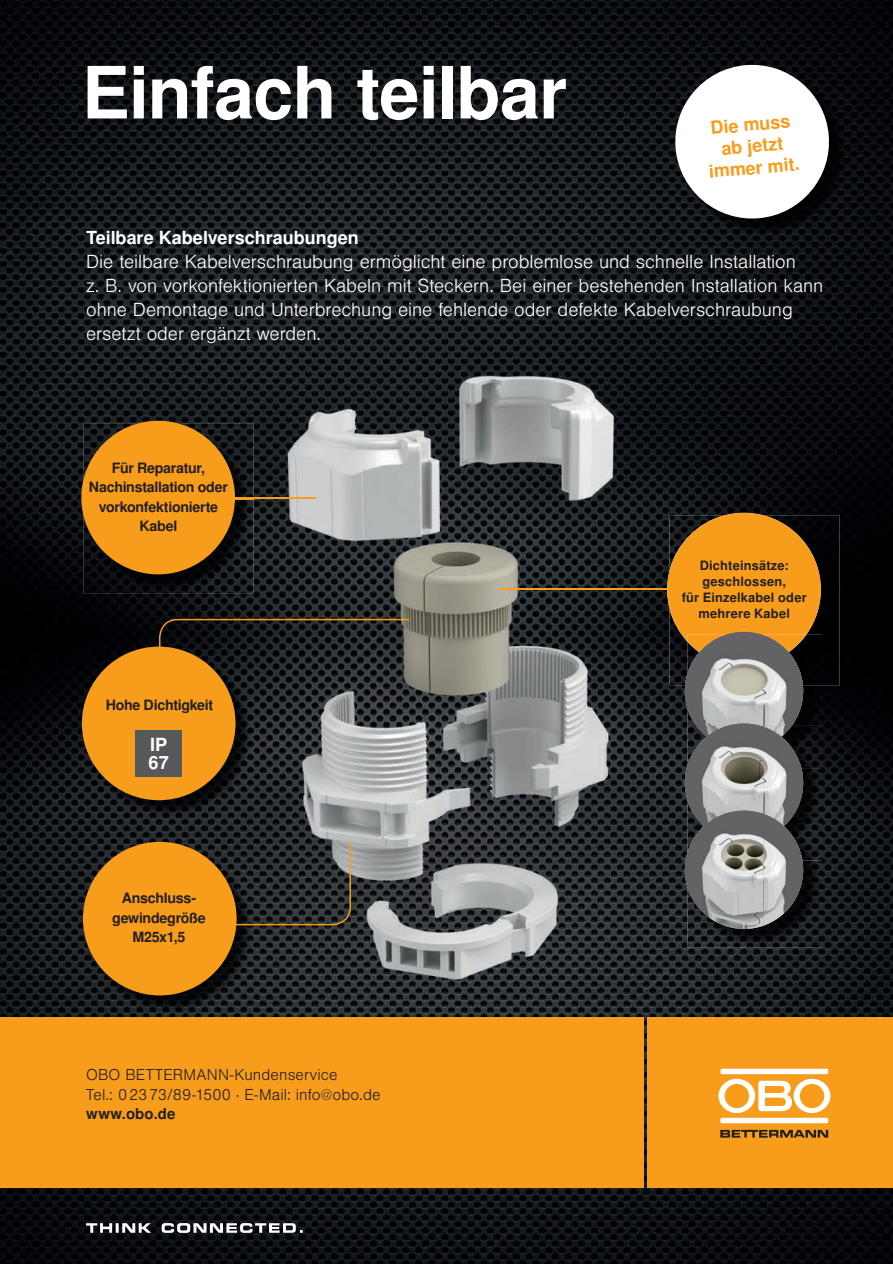
<style>
.page{position:relative;width:893px;height:1264px;background:#fff}
.page>*{position:absolute;margin:0;border:0;box-sizing:border-box;transform-origin:0 0}
.t1{font:700 72px "Nimbus San LOT";letter-spacing:-.015em;color:#fff}
.t2{font:700 18.15px/18.1px "Nimbus San LOT";color:#fff}
.t3{font:300 18px/24px "Nimbus San LOT";letter-spacing:-.005em;color:#fff}
.t4{font:700 18px "Nimbus San LOT";color:#fff}
.t5{font:700 18px/21.6px "Nimbus San LOT";color:#f89c1c;text-align:center}
.t6{font:300 15px/19.5px "Nimbus San LOT";letter-spacing:.005em;color:#231f20}
.t7{font:700 15px "Nimbus San LOT";letter-spacing:.015em;color:#231f20}
.t8{font:700 14.25px/19.5px "Nimbus San LOT";letter-spacing:-.02em;color:#231f20;text-align:center}
.t9{font:700 12.9px/16.2px "Nimbus San LOT";letter-spacing:.015em;color:#231f20;text-align:center}
</style>
<div class="page">
<img style="left:0;top:0;width:893px;height:1264px">
<img style="left:669px;top:515px;width:170px;height:170px">
<div style="left:667px;top:513px;width:153px;height:153px;background:#f89c1c;border-radius:50%"></div>
<div style="left:0;top:1017px;width:643px;height:171px;background:#f89c1c"></div>
<div style="left:647px;top:1017px;width:246px;height:171px;background:#f89c1c"></div>
<div style="left:720px;top:1117px;width:108px;height:6px;background:#fff;border-radius:2px"></div>
<svg style="left:718px;top:1078px;width:112px;height:35px"></svg>
<div style="left:720px;top:1068px;width:108px;height:6px;background:#fff;border-radius:2px"></div>
<svg style="left:720px;top:1129px;width:108px;height:8px"></svg>
<svg style="left:86px;top:1223px;width:217px;height:9px"></svg>
<img style="left:678px;top:67px;width:169px;height:170px">
<svg style="left:672px;top:61px;width:160px;height:161px"></svg>
<img style="left:85px;top:844px;width:170px;height:170px">
<div style="left:83px;top:842px;width:154px;height:153px;background:#f89c1c;border-radius:50%"></div>
<img style="left:84px;top:649px;width:170px;height:170px">
<div style="left:82px;top:646px;width:153px;height:154px;background:#f89c1c;border-radius:50%"></div>
<hr style="left:500px;top:588px;width:167px;height:1px;background:#f89c1c">
<img style="left:687px;top:685px;width:135px;height:41px">
<img style="left:789px;top:634px;width:33px;height:51px">
<img style="left:761px;top:634px;width:45px;height:18px">
<img style="left:687px;top:652px;width:12px;height:1px">
<img style="left:687px;top:634px;width:40px;height:18px">
<svg style="left:685px;top:632px;width:118px;height:118px;background:#9c9c9b"></svg>
<img style="left:685px;top:653px;width:13px;height:53px">
<img style="left:687px;top:726px;width:18px;height:16px">
<img style="left:696px;top:726px;width:28px;height:11px">
<img style="left:803px;top:769px;width:19px;height:44px">
<img style="left:783px;top:726px;width:39px;height:43px">
<img style="left:764px;top:726px;width:27px;height:11px">
<div style="left:685px;top:723px;width:118px;height:118px;background:#636366;border-radius:50%"></div>
<img style="left:685px;top:742px;width:118px;height:71px">
<img style="left:687px;top:860px;width:135px;height:87px">
<img style="left:785px;top:813px;width:37px;height:47px">
<img style="left:764px;top:813px;width:30px;height:13px">
<img style="left:687px;top:813px;width:16px;height:16px">
<img style="left:693px;top:813px;width:31px;height:13px">
<div style="left:685px;top:810px;width:118px;height:119px;background:#636366;border-radius:50%"></div>
<img style="left:685px;top:829px;width:78px;height:100px">
<img style="left:763px;top:829px;width:40px;height:96px">
<div style="left:135px;top:730px;width:47px;height:47px;background:#57585a"></div>
<svg style="left:236px;top:842px;width:115px;height:83px;background:#2e302f"></svg>
<svg style="left:159px;top:619px;width:250px;height:69px;background:#3a3021"></svg>
<hr style="left:224px;top:497px;width:92px;height:2px;background:#f89c1c">
<img style="left:84px;top:423px;width:170px;height:170px">
<img style="left:235px;top:497px;width:19px;height:2px">
<div style="left:81px;top:421px;width:154px;height:153px;background:#f89c1c;border-radius:50%"></div>
<h1 class="t1" style="left:82px;top:50px;width:487px">Einfach teilbar</h1>
<p class="t5" style="left:704px;top:118px;width:93px;rotate:-5deg">Die muss ab jetzt immer mit.</p>
<p class="t4" style="left:86px;top:227px;width:274px">Teilbare Kabelverschraubungen</p>
<p class="t3" style="left:86px;top:250px;width:738px">Die teilbare Kabelverschraubung ermöglicht eine problemlose und schnelle Installation<br>z. B. von vorkonfektionierten Kabeln mit Steckern. Bei einer bestehenden Installation kann ohne Demontage und Unterbrechung eine fehlende oder defekte Kabelverschraubung ersetzt oder ergänzt werden.</p>
<p class="t8" style="left:89px;top:458px;width:140px">Für Reparatur,<br>Nachinstallation oder vorkonfektionierte<br>Kabel</p>
<p class="t8" style="left:106px;top:696px;width:109px">Hohe Dichtigkeit</p>
<p class="t2" style="left:149px;top:736px;width:22px">IP<br>67</p>
<p class="t8" style="left:112px;top:889px;width:95px">Anschluss&shy;gewindegröße<br>M25x1,5</p>
<p class="t6" style="left:86px;top:1065px;width:296px">OBO BETTERMANN-Kundenservice<br>Tel.: 0 23 73/89-1500 · E-Mail: info@obo.de</p>
<p class="t7" style="left:86px;top:1105px;width:91px">www.obo.de</p>
<p class="t9" style="left:681px;top:557px;width:126px">Dichteinsätze: geschlossen,<br>für Einzelkabel oder mehrere Kabel</p>
</div>
